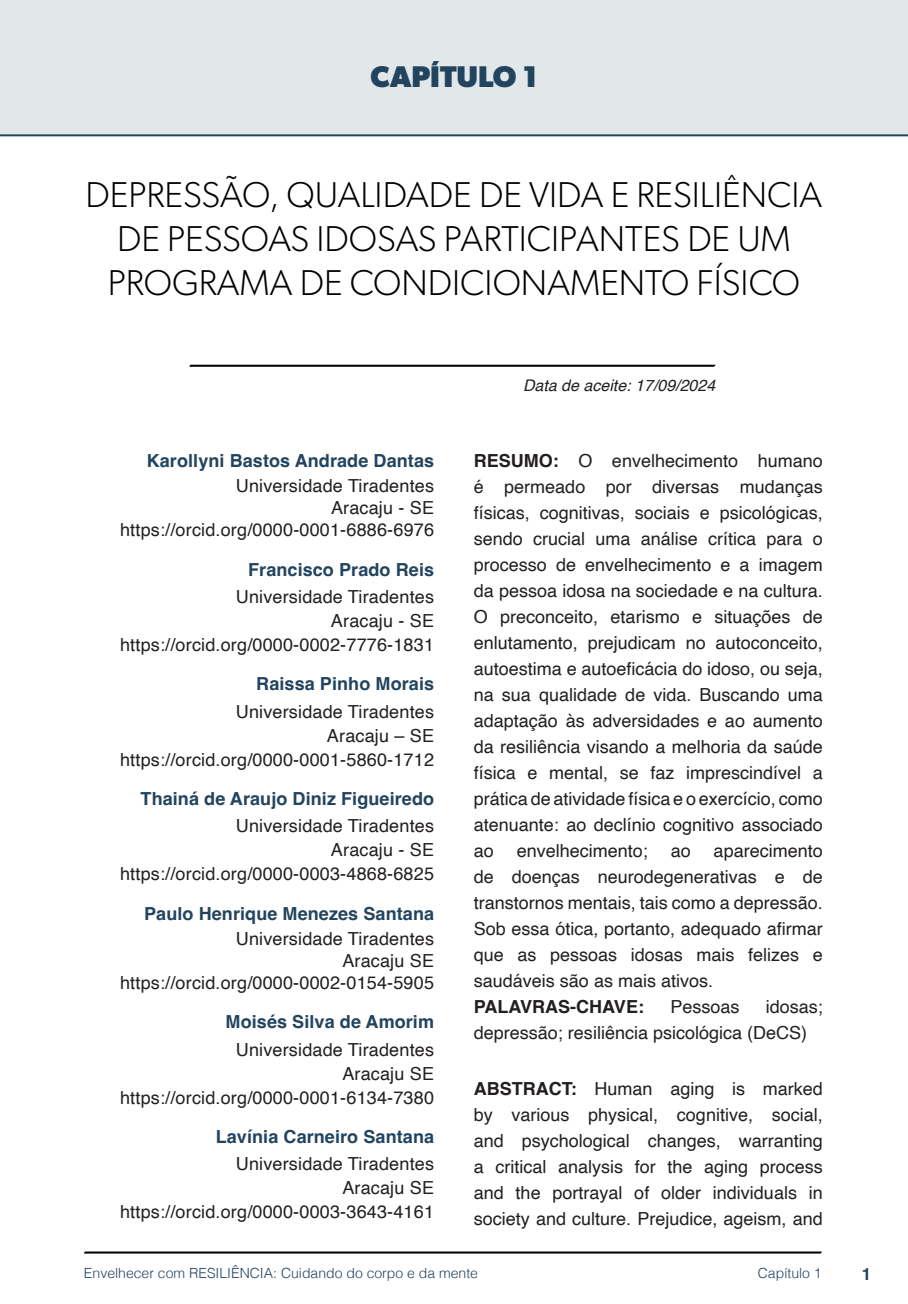
<style>
.page{position:relative;width:908px;height:1304px;background:#fff}
.page>*{position:absolute;margin:0;border:0;box-sizing:border-box;transform-origin:0 0}
.t1{font:300 36px/44px "Gibson";color:#000;text-align:center}
.t2{font:700 30px "Gibson";color:#23445f}
.t3{font:18px/26px "Helvetica";letter-spacing:.01em;color:#231f20;text-align:right}
.t4{font:700 18px "Helvetica";letter-spacing:.005em;color:#23445f}
.t5{font:700 18px "Helvetica";color:#231f20}
.t6{font:700 16.8px "Helvetica";color:#23445f}
.t7{font:italic 16px "Helvetica";color:#231f20}
.t8{font:300 14px "Helvetica";color:#23445f}
.s1{font-weight:700}
</style>
<div class="page">
<svg style="left:84px;top:1251px;width:737px;height:3px"></svg>
<div style="left:0;top:0;width:907px;height:136px;background:#e2e7e9"></div>
<svg style="left:189px;top:364px;width:526px;height:3px"></svg>
<div style="left:64px;top:74px;width:61px;height:54px;background:#e2e7e9"></div>
<h2 class="t2" style="left:370px;top:58px;width:168px">CAPÍTULO 1</h2>
<h1 class="t1" style="left:86px;top:172px;width:737px">DEPRESSÃO, QUALIDADE DE VIDA E RESILIÊNCIA<br>DE PESSOAS IDOSAS PARTICIPANTES DE UM<br>PROGRAMA DE CONDICIONAMENTO FÍSICO</h1>
<p class="t4" style="left:147px;top:450px;width:289px">Karollyni Bastos Andrade Dantas</p>
<p class="t3" style="left:120px;top:476px;width:315px;line-height:22px">Universidade Tiradentes<br>Aracaju - SE https://orcid.org/0000-0001-6886-6976</p>
<p class="t4" style="left:248px;top:558px;width:187px">Francisco Prado Reis</p>
<p class="t3" style="left:120px;top:585px;width:315px;line-height:24px">Universidade Tiradentes<br>Aracaju - SE https://orcid.org/0000-0002-7776-1831</p>
<p class="t4" style="left:256px;top:673px;width:179px">Raissa Pinho Morais</p>
<p class="t3" style="left:120px;top:700px;width:315px;line-height:24px">Universidade Tiradentes<br>Aracaju – SE https://orcid.org/0000-0001-5860-1712</p>
<p class="t4" style="left:140px;top:788px;width:295px">Thainá de Araujo Diniz Figueiredo</p>
<p class="t3" style="left:120px;top:815px;width:315px;line-height:24px">Universidade Tiradentes<br>Aracaju - SE https://orcid.org/0000-0003-4868-6825</p>
<p class="t4" style="left:144px;top:902px;width:291px">Paulo Henrique Menezes Santana</p>
<p class="t3" style="left:120px;top:928px;width:315px;line-height:22px">Universidade Tiradentes<br>Aracaju SE https://orcid.org/0000-0002-0154-5905</p>
<p class="t4" style="left:225px;top:1011px;width:210px">Moisés Silva de Amorim</p>
<p class="t3" style="left:120px;top:1038px;width:315px;line-height:24px">Universidade Tiradentes<br>Aracaju SE https://orcid.org/0000-0001-6134-7380</p>
<p class="t4" style="left:216px;top:1126px;width:220px">Lavínia Carneiro Santana</p>
<p class="t3" style="left:120px;top:1153px;width:315px;line-height:24px">Universidade Tiradentes<br>Aracaju SE https://orcid.org/0000-0003-3643-4161</p>
<p class="t7" style="left:523px;top:373px;width:194px">Data de aceite: 17/09/2024</p>
<p class="t3" style="left:473px;top:448px;width:350px;text-align:justify"><span class="s1">RESUMO:</span> O envelhecimento humano é permeado por diversas mudanças físicas, cognitivas, sociais e psicológicas, sendo crucial uma análise crítica para o processo de envelhecimento e a imagem da pessoa idosa na sociedade e na cultura.<br>O preconceito, etarismo e situações de enlutamento, prejudicam no autoconceito, autoestima e autoeficácia do idoso, ou seja, na sua qualidade de vida. Buscando uma adaptação às adversidades e ao aumento da resiliência visando a melhoria da saúde física e mental, se faz imprescindível a prática de atividade física e o exercício, como atenuante: ao declínio cognitivo associado ao</p>
<p class="t3" style="left:516px;top:838px;width:133px">envelhecimento;</p>
<p class="t3" style="left:670px;top:838px;width:22px">ao</p>
<p class="t3" style="left:473px;top:838px;width:350px;text-align:justify;text-indent:240px">aparecimento de doenças neurodegenerativas e de transtornos mentais, tais como a depressão.<br>Sob essa ótica, portanto, adequado afirmar que as pessoas idosas mais felizes e saudáveis são as mais ativos.</p>
<p class="t5" style="left:473px;top:995px;width:172px">PALAVRAS-CHAVE:</p>
<p class="t3" style="left:670px;top:994px;width:71px">Pessoas</p>
<p class="t3" style="left:473px;top:994px;width:350px;text-align:left;text-indent:292px">idosas; depressão; resiliência psicológica (DeCS)</p>
<p class="t3" style="left:473px;top:1076px;width:350px;text-align:justify"><span class="s1">ABSTRACT:</span> Human aging is marked by various physical, cognitive, social, and psychological changes, warranting a critical analysis for the aging process and the portrayal of older individuals in society and culture. Prejudice, ageism, and</p>
<p class="t8" style="left:84px;top:1261px;width:395px">Envelhecer com RESILIÊNCIA: Cuidando do corpo e da mente</p>
<p class="t8" style="left:757px;top:1261px;width:65px">Capítulo 1</p>
<p class="t6" style="left:861px;top:1264px;width:11px">1</p>
</div>
